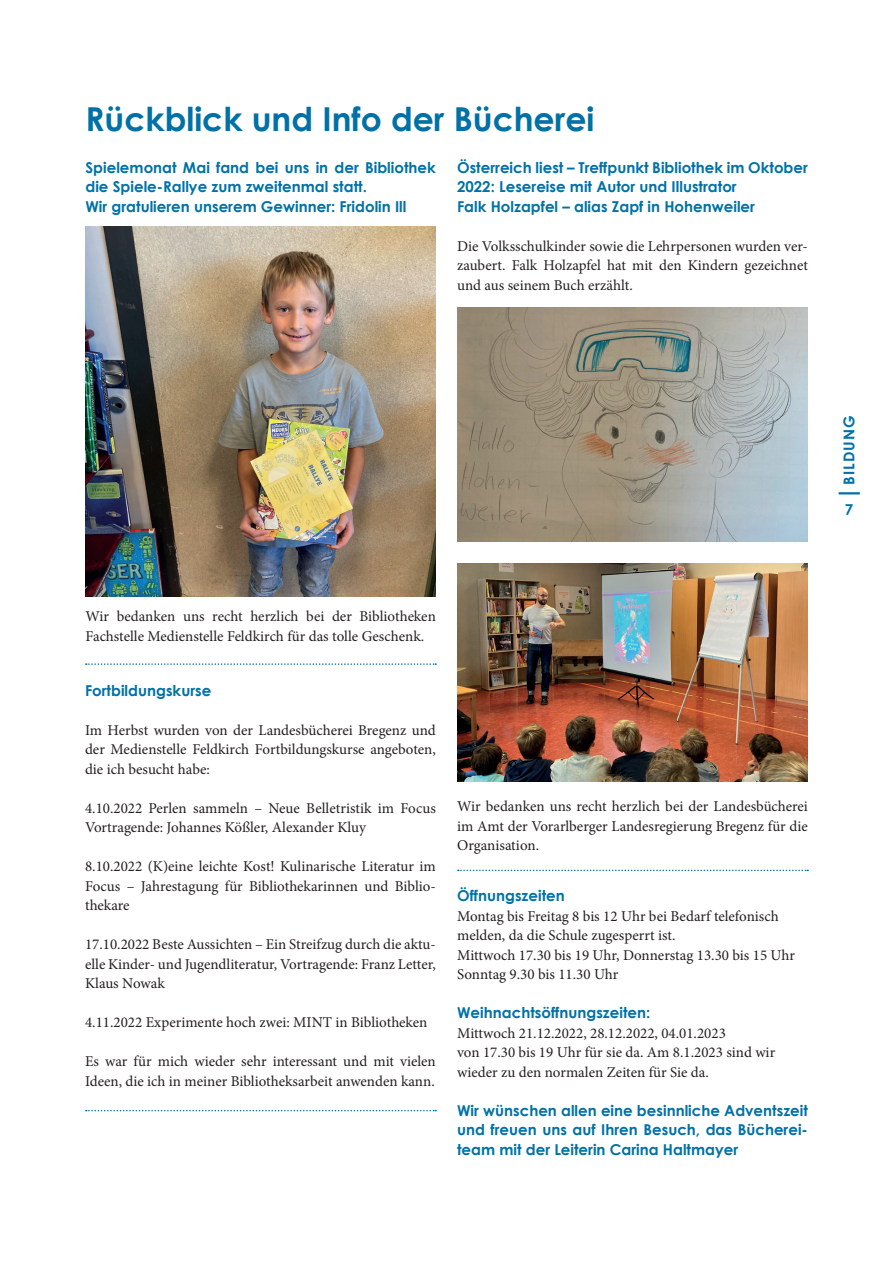
<style>
.page{position:relative;width:893px;height:1263px;background:#fff}
.page>*{position:absolute;margin:0;border:0;box-sizing:border-box;transform-origin:0 0}
.t1{font:700 33px "Century Gothic";color:#0071a7}
.t2{font:15px/19.5px "Minion Pro";color:#231f20}
.t3{font:700 15px/19.5px "Century Gothic";color:#0071a7}
.t4{font:700 15px "Century Gothic";letter-spacing:.065em;color:#0071a7}
</style>
<div class="page">
<hr style="left:839px;top:492px;width:21px;height:2px;background:#0071a7">
<img style="left:457px;top:563px;width:351px;height:218px">
<img style="left:85px;top:227px;width:351px;height:370px">
<img style="left:457px;top:308px;width:351px;height:233px">
<svg style="left:86px;top:663px;width:350px;height:2px"></svg>
<svg style="left:86px;top:1110px;width:350px;height:1px"></svg>
<svg style="left:458px;top:870px;width:350px;height:1px"></svg>
<h1 class="t1" style="left:85px;top:98px;width:510px">Rückblick und Info der Bücherei</h1>
<p class="t3" style="left:85px;top:157px;width:352px">Spielemonat Mai fand bei uns in der Bibliothek die Spiele-Rallye zum zweitenmal statt.<br>Wir gratulieren unserem Gewinner: Fridolin Ill</p>
<p class="t3" style="left:457px;top:157px;width:352px">Österreich liest – Treffpunkt Bibliothek im Oktober<br>2022: Lesereise mit Autor und Illustrator<br>Falk Holzapfel – alias Zapf in Hohenweiler</p>
<p class="t2" style="left:457px;top:236px;width:352px;text-align:justify">Die Volksschulkinder sowie die Lehrpersonen wurden ver&shy;zaubert. Falk Holzapfel hat mit den Kindern gezeichnet und aus seinem Buch erzählt.</p>
<p class="t4" style="left:840px;top:485px;width:71px;rotate:-90deg">BILDUNG</p>
<p class="t3" style="left:845px;top:500px;width:10px">7</p>
<p class="t2" style="left:85px;top:607px;width:352px">Wir bedanken uns recht herzlich bei der Bibliotheken<br>Fachstelle Medienstelle Feldkirch für das tolle Geschenk.</p>
<p class="t3" style="left:85px;top:680px;width:128px">Fortbildungskurse</p>
<p class="t2" style="left:85px;top:720px;width:352px;text-align:justify">Im Herbst wurden von der Landesbücherei Bregenz und der Medienstelle Feldkirch Fortbildungskurse angeboten, die ich besucht habe:</p>
<p class="t2" style="left:85px;top:798px;width:352px">4.10.2022 Perlen sammeln – Neue Belletristik im Focus<br>Vortragende: Johannes Kößler, Alexander Kluy</p>
<p class="t2" style="left:85px;top:857px;width:352px;text-align:justify">8.10.2022 (K)eine leichte Kost! Kulinarische Literatur im Focus – Jahrestagung für Bibliothekarinnen und Biblio&shy;thekare</p>
<p class="t2" style="left:85px;top:935px;width:352px;text-align:justify">17.10.2022 Beste Aussichten – Ein Streifzug durch die aktu&shy;elle Kinder- und Jugendliteratur, Vortragende: Franz Letter, Klaus Nowak</p>
<p class="t2" style="left:85px;top:1013px;width:344px">4.11.2022 Experimente hoch zwei: MINT in Bibliotheken</p>
<p class="t2" style="left:85px;top:1052px;width:352px">Es war für mich wieder sehr interessant und mit vielen<br>Ideen, die ich in meiner Bibliotheksarbeit anwenden kann.</p>
<p class="t2" style="left:457px;top:797px;width:352px;text-align:justify">Wir bedanken uns recht herzlich bei der Landesbücherei im Amt der Vorarlberger Landesregierung Bregenz für die Organisation.</p>
<p class="t3" style="left:457px;top:886px;width:109px">Öffnungszeiten</p>
<p class="t2" style="left:457px;top:906px;width:340px">Montag bis Freitag 8 bis 12 Uhr bei Bedarf telefonisch melden, da die Schule zugesperrt ist.<br>Mittwoch 17.30 bis 19 Uhr, Donnerstag 13.30 bis 15 Uhr Sonntag 9.30 bis 11.30 Uhr</p>
<p class="t3" style="left:457px;top:1003px;width:195px">Weihnachtsöffnungszeiten:</p>
<p class="t2" style="left:457px;top:1023px;width:320px">Mittwoch 21.12.2022, 28.12.2022, 04.01.2023<br>von 17.30 bis 19 Uhr für sie da. Am 8.1.2023 sind wir wieder zu den normalen Zeiten für Sie da.</p>
<p class="t3" style="left:457px;top:1100px;width:352px;text-align:justify">Wir wünschen allen eine besinnliche Adventszeit und freuen uns auf Ihren Besuch, das Bücherei&shy;team mit der Leiterin Carina Haltmayer</p>
</div>
